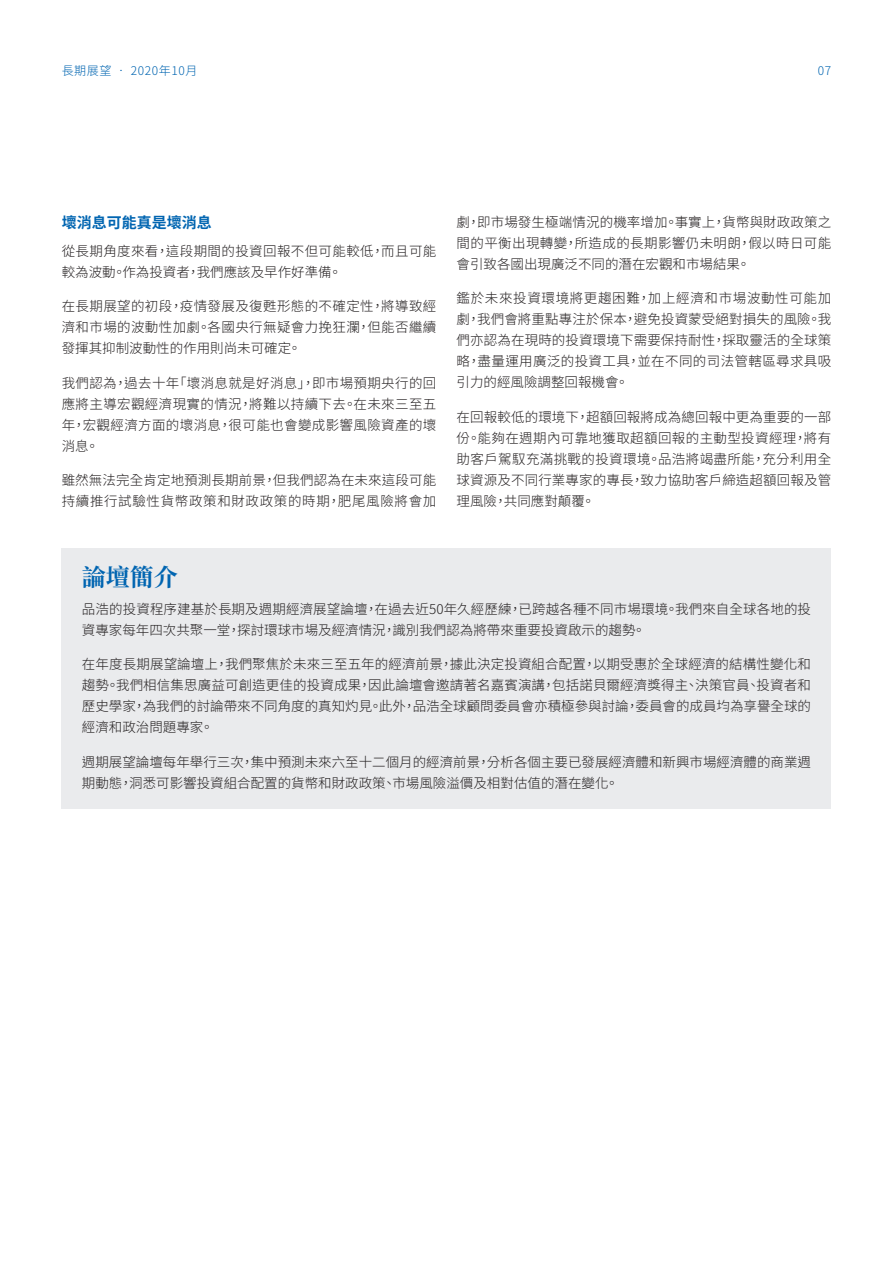
<style>
.page{position:relative;width:893px;height:1263px;background:#fff}
.page>*{position:absolute;margin:0;border:0;box-sizing:border-box;transform-origin:0 0}
.t1{font:700 24px "Noto Serif CJ Ktc";color:#0165b1}
.t2{font:700 15px "Noto Sans CJ Ktc";color:#0165b1}
.t3{font:300 13.5px/21px "Noto Sans CJ Ktc";letter-spacing:.01em;color:#231f20;text-align:justify}
.t4{font:300 13.5px/21px "Noto Sans CJ Ktc";letter-spacing:.03em;color:#231f20}
.t5{font:300 12px "Noto Sans CJ Ktc";letter-spacing:.05em;color:#0165b1}
</style>
<div class="page">
<div style="left:62px;top:548px;width:769px;height:260px;background:#eaebed"></div>
<p class="t5" style="left:62px;top:64px;width:137px">長期展望 • 2020年10月</p>
<p class="t5" style="left:818px;top:64px;width:15px">07</p>
<p class="t2" style="left:62px;top:214px;width:151px">壞消息可能真是壞消息</p>
<p class="t4" style="left:62px;top:241px;width:376px">從長期角度來看，這段期間的投資回報不但可能較低，而且可能較為波動。作為投資者，我們應該及早作好準備。</p>
<p class="t3" style="left:62px;top:296px;width:376px">在長期展望的初段，疫情發展及復甦形態的不確定性，將導致經濟和市場的波動性加劇。各國央行無疑會力挽狂瀾，但能否繼續發揮其抑制波動性的作用則尚未可確定。</p>
<p class="t3" style="left:62px;top:373px;width:376px">我們認為，過去十年「壞消息就是好消息」，即市場預期央行的回應將主導宏觀經濟現實的情況，將難以持續下去。在未來三至五年，宏觀經濟方面的壞消息，很可能也會變成影響風險資產的壞消息。</p>
<p class="t3" style="left:62px;top:470px;width:376px">雖然無法完全肯定地預測長期前景，但我們認為在未來這段可能持續推行試驗性貨幣政策和財政政策的時期，肥尾風險將會加</p>
<p class="t3" style="left:457px;top:212px;width:376px">劇，即市場發生極端情況的機率增加。事實上，貨幣與財政政策之間的平衡出現轉變，所造成的長期影響仍未明朗，假以時日可能會引致各國出現廣泛不同的潛在宏觀和市場結果。</p>
<p class="t3" style="left:457px;top:288px;width:376px">鑑於未來投資環境將更趨困難，加上經濟和市場波動性可能加劇，我們會將重點專注於保本，避免投資蒙受絕對損失的風險。我們亦認為在現時的投資環境下需要保持耐性，採取靈活的全球策略，盡量運用廣泛的投資工具，並在不同的司法管轄區尋求具吸引力的經風險調整回報機會。</p>
<p class="t3" style="left:457px;top:407px;width:376px">在回報較低的環境下，超額回報將成為總回報中更為重要的一部份。能夠在週期內可靠地獲取超額回報的主動型投資經理，將有助客戶駕馭充滿挑戰的投資環境。品浩將竭盡所能，充分利用全球資源及不同行業專家的專長，致力協助客戶締造超額回報及管理風險，共同應對顛覆。</p>
<h1 class="t1" style="left:82px;top:564px;width:97px">論壇簡介</h1>
<p class="t3" style="left:82px;top:599px;width:731px">品浩的投資程序建基於長期及週期經濟展望論壇，在過去近50年久經歷練，已跨越各種不同市場環境。我們來自全球各地的投資專家每年四次共聚一堂，探討環球市場及經濟情況，識別我們認為將帶來重要投資啟示的趨勢。</p>
<p class="t3" style="left:82px;top:654px;width:731px">在年度長期展望論壇上，我們聚焦於未來三至五年的經濟前景，據此決定投資組合配置，以期受惠於全球經濟的結構性變化和趨勢。我們相信集思廣益可創造更佳的投資成果，因此論壇會邀請著名嘉賓演講，包括諾貝爾經濟獎得主、決策官員、投資者和歷史學家，為我們的討論帶來不同角度的真知灼見。此外，品浩全球顧問委員會亦積極參與討論，委員會的成員均為享譽全球的經濟和政治問題專家。</p>
<p class="t3" style="left:82px;top:752px;width:731px">週期展望論壇每年舉行三次，集中預測未來六至十二個月的經濟前景，分析各個主要已發展經濟體和新興市場經濟體的商業週期動態，洞悉可影響投資組合配置的貨幣和財政政策、市場風險溢價及相對估值的潛在變化。</p>
</div>
